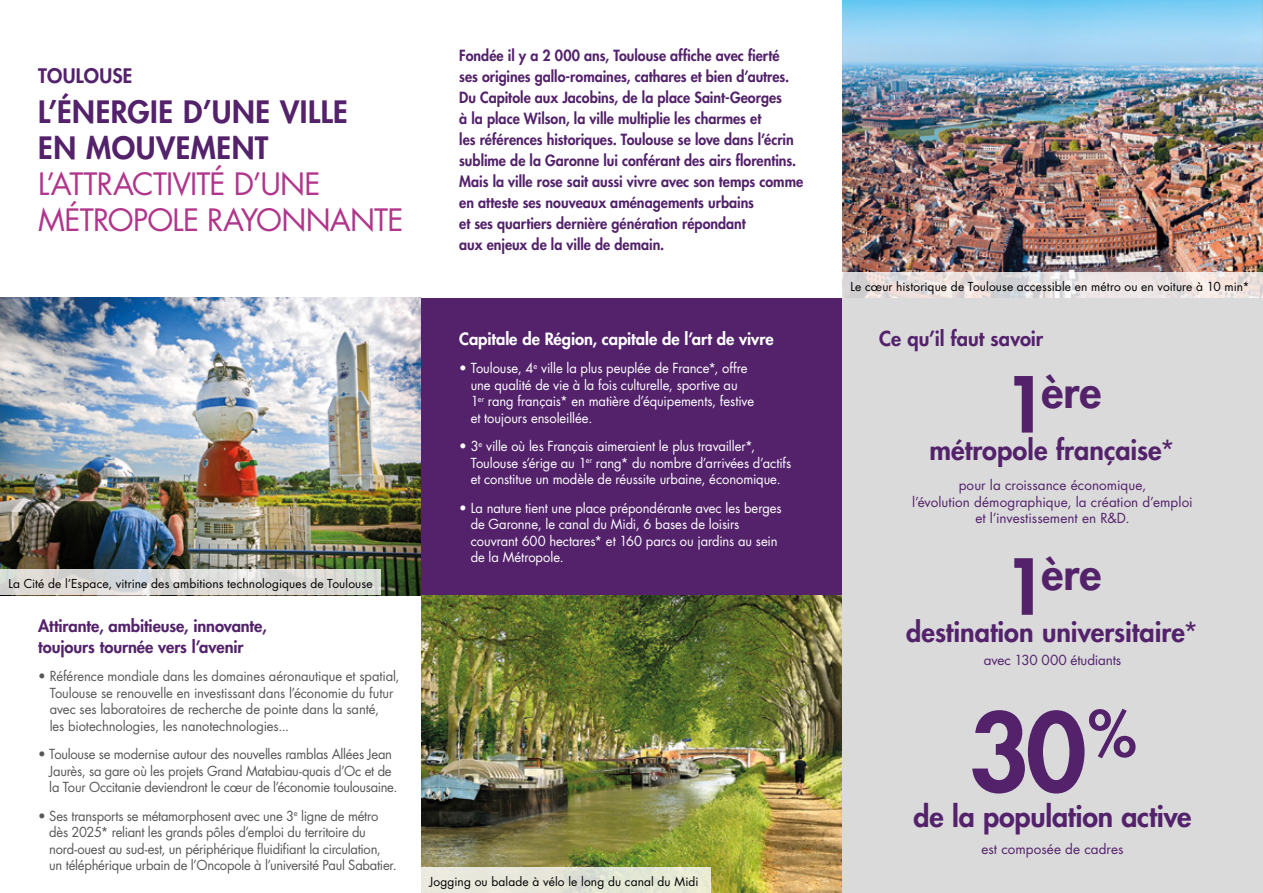
<style>
.page{position:relative;width:1263px;height:893px;background:#fff}
.page>*{position:absolute;margin:0;border:0;box-sizing:border-box;transform-origin:0 0}
.t1{font:800 105px "Futura Std";color:#53226b}
.t2{font:800 43.65px "Futura Std";color:#53226b}
.t3{font:30px/36px "Futura Std";letter-spacing:-.03em;color:#b0358b}
.t4{font:800 30px/36px "Futura Std";letter-spacing:.015em;color:#53226b}
.t5{font:800 28.5px "Futura Std";letter-spacing:-.005em;color:#53226b}
.t6{font:800 27px "Futura Std";color:#53226b}
.t7{font:800 20.1px "Futura Std";color:#53226b}
.t8{font:800 19.5px "Futura Std";letter-spacing:.015em;color:#53226b}
.t9{font:800 16.5px/21px "Futura Std";letter-spacing:-.005em;color:#53226b}
.t10{font:800 16.5px "Futura Std";letter-spacing:-.005em;color:#fff}
.t11{font:800 15px/21px "Futura Std";color:#53226b;scale:.95 1}
.t12{font:13.5px/16.5px "Futura Std";letter-spacing:-.015em;color:#575756;scale:.96 1}
.t13{font:13.5px/16.5px "Futura Std";letter-spacing:-.005em;color:#fff;scale:.96 1}
.t14{font:13.5px/16.5px "Futura Std";letter-spacing:.005em;color:#53226b;text-align:center}
.t15{font:12px "Futura Std";letter-spacing:.01em;color:#000}
.s1{font-size:75px}
.s2{font-weight:400}
</style>
<div class="page">
<div style="left:842px;top:298px;width:421px;height:595px;background:#dadada"></div>
<div style="left:421px;top:298px;width:421px;height:297px;background:#53226b"></div>
<img style="left:842px;top:0;width:421px;height:272px">
<img style="left:421px;top:595px;width:421px;height:298px">
<svg style="left:842px;top:272px;width:421px;height:26px;background:#e7e0df"></svg>
<svg style="left:421px;top:867px;width:289px;height:26px;background:#e5e7d8"></svg>
<img style="left:0;top:298px;width:421px;height:297px">
<svg style="left:0;top:570px;width:381px;height:25px;background:#dadad6"></svg>
<h3 class="t8" style="left:38px;top:63px;width:96px">TOULOUSE</h3>
<h3 class="t4" style="left:38px;top:94px;width:311px">L’ÉNERGIE D’UNE VILLE<br>EN MOUVEMENT</h3>
<h3 class="t3" style="left:38px;top:166px;width:367px">L’ATTRACTIVITÉ D’UNE<br>MÉTROPOLE RAYONNANTE</h3>
<p class="t11" style="left:459px;top:44px;width:364px">Fondée il y a 2 000 ans, Toulouse affiche avec fierté<br>ses origines gallo-romaines, cathares et bien d’autres.<br>Du Capitole aux Jacobins, de la place Saint-Georges<br>à la place Wilson, la ville multiplie les charmes et<br>les références historiques. Toulouse se love dans l’écrin sublime de la Garonne lui conférant des airs florentins.<br>Mais la ville rose sait aussi vivre avec son temps comme en atteste ses nouveaux aménagements urbains<br>et ses quartiers dernière génération répondant<br>aux enjeux de la ville de demain.</p>
<p class="t15" style="left:9px;top:576px;width:366px">La Cité de l’Espace, vitrine des ambitions technologiques de Toulouse</p>
<p class="t9" style="left:38px;top:615px;width:230px">Attirante, ambitieuse, innovante, toujours tournée vers l’avenir</p>
<p class="t12" style="left:50px;top:668px;width:366px;text-indent:-11px">• Référence mondiale dans les domaines aéronautique et spatial, Toulouse se renouvelle en investissant dans l’économie du futur avec ses laboratoires de recherche de pointe dans la santé,<br>les biotechnologies, les nanotechnologies...</p>
<p class="t12" style="left:49px;top:746px;width:364px;text-indent:-11px">• Toulouse se modernise autour des nouvelles ramblas Allées Jean<br>Jaurès, sa gare où les projets Grand Matabiau-quais d’Oc et de la Tour Occitanie deviendront le cœur de l’économie toulousaine.</p>
<p class="t12" style="left:49px;top:808px;width:363px;text-indent:-11px">• Ses transports se métamorphosent avec une 3<sup>e</sup> ligne de métro dès 2025* reliant les grands pôles d’emploi du territoire du nord-ouest au sud-est, un périphérique fluidifiant la circulation, un téléphérique urbain de l’Oncopole à l’université Paul Sabatier.</p>
<p class="t10" style="left:459px;top:328px;width:316px">Capitale de Région, capitale de l’art de vivre</p>
<p class="t13" style="left:471px;top:360px;width:297px;text-indent:-11px">• Toulouse, 4<sup>e</sup> ville la plus peuplée de France*, offre une qualité de vie à la fois culturelle, sportive au 1<sup>er</sup> rang français* en matière d’équipements, festive et toujours ensoleillée.</p>
<p class="t13" style="left:471px;top:438px;width:336px;text-indent:-11px">• 3<sup>e</sup> ville où les Français aimeraient le plus travailler*,<br>Toulouse s’érige au 1<sup>er</sup> rang* du nombre d’arrivées d’actifs et constitue un modèle de réussite urbaine, économique.</p>
<p class="t13" style="left:471px;top:499px;width:326px;text-indent:-11px">• La nature tient une place prépondérante avec les berges de Garonne, le canal du Midi, 6 bases de loisirs couvrant 600 hectares* et 160 parcs ou jardins au sein de la Métropole.</p>
<p class="t15" style="left:429px;top:874px;width:271px">Jogging ou balade à vélo le long du canal du Midi</p>
<p class="t15" style="left:850px;top:279px;width:400px">Le cœur historique de Toulouse accessible en métro ou en voiture à 10 min*</p>
<h3 class="t7" style="left:879px;top:326px;width:166px">Ce qu’il faut savoir</h3>
<h2 class="t2" style="left:1003px;top:364px;width:100px"><span class="s1">1</span>ère</h2>
<h3 class="t6" style="left:929px;top:432px;width:248px">métropole française<span class="s2">*</span></h3>
<p class="t14" style="left:912px;top:477px;width:282px">pour la croissance économique,<br>l’évolution démographique, la création d’emploi et l’investissement en R&amp;D.</p>
<h2 class="t2" style="left:1003px;top:546px;width:100px"><span class="s1">1</span>ère</h2>
<h3 class="t6" style="left:906px;top:615px;width:294px">destination universitaire<span class="s2">*</span></h3>
<p class="t14" style="left:984px;top:651px;width:139px">avec 130 000 étudiants</p>
<h1 class="t1" style="left:969px;top:686px;width:168px">30<sup>%</sup></h1>
<h3 class="t5" style="left:913px;top:798px;width:279px">de la population active</h3>
<p class="t14" style="left:981px;top:841px;width:144px">est composée de cadres</p>
</div>
